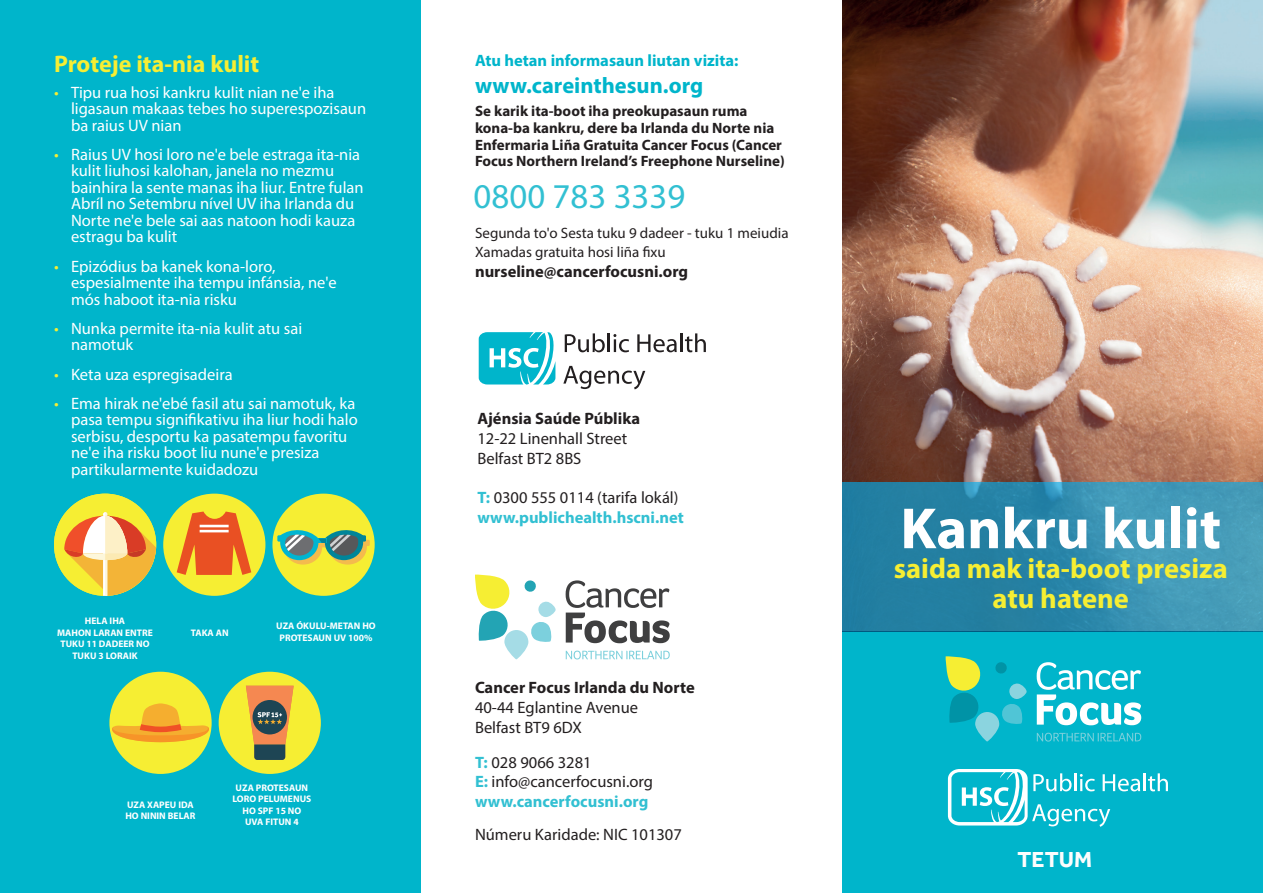
<style>
.page{position:relative;width:1263px;height:893px;background:#fff}
.page>*{position:absolute;margin:0;border:0;box-sizing:border-box;transform-origin:0 0}
.t1{font:700 58.5px "Myriad Pro";color:#fff}
.t2{font:34.8px "Myriad Pro";color:#32c0d2}
.t3{font:700 28.5px/30px "Myriad Pro";color:#f6ee33;text-align:center}
.t4{font:700 24px "Myriad Pro";color:#f6ee33}
.t5{font:700 22.5px "Myriad Pro";color:#00b5cb}
.t6{font:700 22.5px "Effra";color:#fdfdfd}
.t7{font:16.5px/16.5px "Myriad Pro";color:#fff}
.t8{font:16.5px "Myriad Pro";color:#231f20}
.t9{font:700 16.5px "Myriad Pro";color:#231f20}
.t10{font:700 16.5px "Myriad Pro";color:#32c0d2}
.t11{font:700 16.5px "Myriad Pro";color:#00b5cb}
.t12{font:700 15px/16.5px "Myriad Pro";color:#231f20}
.t13{font:15px "Myriad Pro";color:#231f20}
.t14{font:700 9.6px/11.4px "Myriad Pro";color:#fff;text-align:center}
.s1{color:#f6ee33}
.s2{font-weight:700;color:#32c0d2}
</style>
<div class="page">
<img style="left:842px;top:0;width:421px;height:483px">
<div style="left:842px;top:483px;width:421px;height:149px;background:linear-gradient(to right,#18769b,#4aa0bd)"></div>
<div style="left:842px;top:632px;width:421px;height:261px;background:#00b5cb"></div>
<svg style="left:475px;top:574px;width:35px;height:67px"></svg>
<svg style="left:504px;top:630px;width:25px;height:30px"></svg>
<svg style="left:531px;top:601px;width:25px;height:41px"></svg>
<svg style="left:524px;top:580px;width:12px;height:12px"></svg>
<svg style="left:566px;top:580px;width:104px;height:63px"></svg>
<svg style="left:566px;top:651px;width:104px;height:8px"></svg>
<svg style="left:478px;top:332px;width:228px;height:57px"></svg>
<div style="left:0;top:0;width:421px;height:893px;background:#00b5cb"></div>
<svg style="left:946px;top:656px;width:35px;height:67px"></svg>
<svg style="left:975px;top:712px;width:24px;height:30px"></svg>
<svg style="left:1002px;top:683px;width:25px;height:41px"></svg>
<svg style="left:995px;top:662px;width:12px;height:12px"></svg>
<svg style="left:1037px;top:662px;width:104px;height:63px"></svg>
<svg style="left:1037px;top:733px;width:104px;height:9px"></svg>
<hr style="left:1143px;top:773px;width:3px;height:18px;background:#fff">
<svg style="left:1148px;top:773px;width:20px;height:18px"></svg>
<svg style="left:948px;top:769px;width:192px;height:58px"></svg>
<div style="left:163px;top:494px;width:102px;height:102px;background:#f6ee33;border-radius:50%"></div>
<div style="left:272px;top:494px;width:103px;height:102px;background:#f6ee33;border-radius:50%"></div>
<div style="left:109px;top:672px;width:103px;height:102px;background:#f6ee33;border-radius:50%"></div>
<div style="left:219px;top:672px;width:102px;height:102px;background:#f6ee33;border-radius:50%"></div>
<svg style="left:277px;top:530px;width:93px;height:35px"></svg>
<svg style="left:109px;top:703px;width:103px;height:39px"></svg>
<svg style="left:246px;top:686px;width:48px;height:74px"></svg>
<div style="left:54px;top:494px;width:102px;height:102px;background:#f6ee33;border-radius:50%"></div>
<svg style="left:64px;top:512px;width:92px;height:84px"></svg>
<svg style="left:177px;top:511px;width:74px;height:64px"></svg>
<p class="t4" style="left:54px;top:48px;width:207px">Proteje ita-nia kulit</p>
<p class="t7" style="left:71px;top:83px;width:297px;text-indent:-17px"><span class="s1">•</span> Tipu rua hosi kankru kulit nian ne'e iha ligasaun makaas tebes ho superespozisaun ba raius UV nian</p>
<p class="t7" style="left:71px;top:146px;width:294px;text-indent:-17px"><span class="s1">•</span> Raius UV hosi loro ne'e bele estraga ita-nia kulit liuhosi kalohan, janela no mezmu bainhira la sente manas iha liur. Entre fulan Abríl no Setembru nível UV iha Irlanda du Norte ne'e bele sai aas natoon hodi kauza estragu ba kulit</p>
<p class="t7" style="left:71px;top:257px;width:267px;text-indent:-17px"><span class="s1">•</span> Epizódius ba kanek kona-loro, espesialmente iha tempu infánsia, ne'e mós haboot ita-nia risku</p>
<p class="t7" style="left:71px;top:320px;width:233px;text-indent:-17px"><span class="s1">•</span> Nunka permite ita-nia kulit atu sai namotuk</p>
<p class="t7" style="left:54px;top:365px;width:180px"><span class="s1">•</span> Keta uza espregisadeira</p>
<p class="t7" style="left:71px;top:395px;width:288px;text-indent:-17px"><span class="s1">•</span> Ema hirak ne'ebé fasil atu sai namotuk, ka pasa tempu signifikativu iha liur hodi halo serbisu, desportu ka pasatempu favoritu ne'e iha risku boot liu nune'e presiza partikularmente kuidadozu</p>
<p class="t14" style="left:85px;top:615px;width:42px">HELA IHA</p>
<p class="t14" style="left:57px;top:626px;width:97px">MAHON LARAN ENTRE<br>TUKU 11 DADEER NO<br>TUKU 3 LORAIK</p>
<p class="t14" style="left:191px;top:626px;width:39px">TAKA AN</p>
<p class="t14" style="left:276px;top:620px;width:101px">UZA ÓKULU-METAN HO<br>PROTESAUN UV 100%</p>
<p class="t14" style="left:125px;top:799px;width:72px;text-align:left">UZA XAPEU IDA<br>HO NININ BELAR</p>
<p class="t14" style="left:232px;top:782px;width:80px">UZA PROTESAUN<br>LORO PELUMENUS<br>HO SPF 15 NO</p>
<p class="t14" style="left:245px;top:816px;width:55px">UVA FITUN 4</p>
<p class="t11" style="left:475px;top:50px;width:265px">Atu hetan informasaun liutan vizita:</p>
<p class="t5" style="left:475px;top:71px;width:230px">www.careinthesun.org</p>
<p class="t12" style="left:475px;top:103px;width:311px">Se karik ita-boot iha preokupasaun ruma kona-ba kankru, dere ba Irlanda du Norte nia Enfermaria Liña Gratuita Cancer Focus (Cancer Focus Northern Ireland’s Freephone Nurseline)</p>
<p class="t2" style="left:474px;top:175px;width:213px">0800 783 3339</p>
<p class="t13" style="left:475px;top:223px;width:315px">Segunda to'o Sesta tuku 9 dadeer - tuku 1 meiudia</p>
<p class="t13" style="left:475px;top:243px;width:192px">Xamadas gratuita hosi liña fixu</p>
<p class="t9" style="left:475px;top:261px;width:215px">nurseline@cancerfocusni.org</p>
<p class="t9" style="left:477px;top:408px;width:164px">Ajénsia Saúde Públika</p>
<p class="t8" style="left:477px;top:428px;width:151px">12-22 Linenhall Street</p>
<p class="t8" style="left:477px;top:448px;width:105px">Belfast BT2 8BS</p>
<p class="t8" style="left:477px;top:488px;width:203px"><span class="s2">T:</span> 0300 555 0114 (tarifa lokál)</p>
<p class="t10" style="left:477px;top:507px;width:208px">www.publichealth.hscni.net</p>
<p class="t9" style="left:475px;top:677px;width:221px">Cancer Focus Irlanda du Norte</p>
<p class="t8" style="left:475px;top:697px;width:165px">40-44 Eglantine Avenue</p>
<p class="t8" style="left:475px;top:717px;width:108px">Belfast BT9 6DX</p>
<p class="t8" style="left:475px;top:752px;width:118px"><span class="s2">T:</span> 028 9066 3281</p>
<p class="t8" style="left:475px;top:772px;width:179px"><span class="s2">E:</span> info@cancerfocusni.org</p>
<p class="t10" style="left:475px;top:791px;width:175px">www.cancerfocusni.org</p>
<p class="t8" style="left:475px;top:825px;width:208px">Númeru Karidade: NIC 101307</p>
<p class="t1" style="left:900px;top:490px;width:322px">Kankru kulit</p>
<p class="t3" style="left:894px;top:553px;width:335px">saida mak ita-boot presiza atu hatene</p>
<h3 class="t6" style="left:1017px;top:851px;width:76px">TETUM</h3>
</div>
